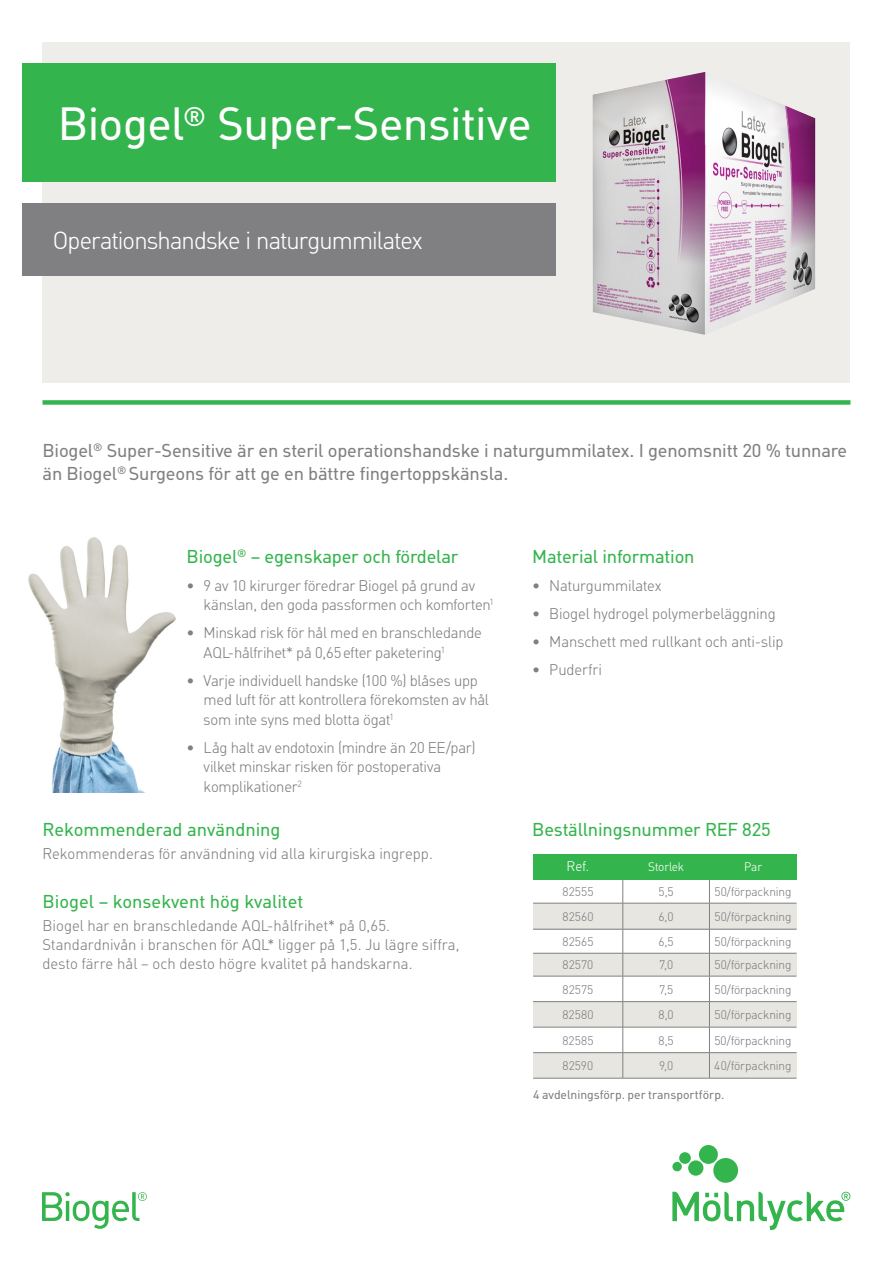
<style>
.page{position:relative;width:893px;height:1263px;background:#fff}
.page>*{position:absolute;margin:0;border:0;box-sizing:border-box;transform-origin:0 0}
.t1{font:45px "MHC Din";letter-spacing:-.015em;color:#fff}
.t2{font:300 24px "MHC Din";letter-spacing:-.035em;color:#fff}
.t3{font:18px/22.5px "MHC Din";letter-spacing:-.01em;color:#808083}
.t4{font:18px "MHC Din";letter-spacing:-.01em;color:#34b44d}
.t5{font:300 15px/19.5px "MHC Din";letter-spacing:-.005em;color:#808083}
.t6{font:300 13.5px "MHC Din";color:#fff}
.t7{font:300 12px "MHC Din";letter-spacing:.005em;color:#808083}
.t8{font:12px "MHC Din";letter-spacing:-.005em;color:#808083}
.t9{font:300 12px "MHC Din";color:#fff}
</style>
<div class="page">
<div style="left:43px;top:400px;width:807px;height:5px;background:#34b44d"></div>
<div style="left:533px;top:854px;width:90px;height:26px;background:#34b44d"></div>
<div style="left:623px;top:854px;width:86px;height:26px;background:#34b44d"></div>
<div style="left:709px;top:854px;width:87px;height:26px;background:#34b44d"></div>
<div style="left:533px;top:903px;width:90px;height:26px;background:#e8e6e1"></div>
<div style="left:623px;top:903px;width:86px;height:26px;background:#e8e6e1"></div>
<div style="left:709px;top:903px;width:87px;height:26px;background:#e8e6e1"></div>
<div style="left:533px;top:953px;width:90px;height:23px;background:#e8e6e1"></div>
<div style="left:623px;top:953px;width:86px;height:23px;background:#e8e6e1"></div>
<div style="left:709px;top:953px;width:87px;height:23px;background:#e8e6e1"></div>
<div style="left:533px;top:1002px;width:90px;height:25px;background:#e8e6e1"></div>
<div style="left:623px;top:1002px;width:86px;height:25px;background:#e8e6e1"></div>
<div style="left:709px;top:1002px;width:87px;height:25px;background:#e8e6e1"></div>
<div style="left:533px;top:1053px;width:90px;height:25px;background:#e8e6e1"></div>
<div style="left:623px;top:1053px;width:86px;height:25px;background:#e8e6e1"></div>
<div style="left:709px;top:1053px;width:87px;height:25px;background:#e8e6e1"></div>
<hr style="left:533px;top:903px;width:90px;height:1px;background:#808083">
<hr style="left:623px;top:903px;width:86px;height:1px;background:#808083">
<hr style="left:709px;top:903px;width:87px;height:1px;background:#808083">
<hr style="left:533px;top:929px;width:90px;height:1px;background:#808083">
<hr style="left:623px;top:929px;width:86px;height:1px;background:#808083">
<hr style="left:709px;top:929px;width:87px;height:1px;background:#808083">
<hr style="left:533px;top:953px;width:90px;height:1px;background:#808083">
<hr style="left:623px;top:953px;width:86px;height:1px;background:#808083">
<hr style="left:709px;top:953px;width:87px;height:1px;background:#808083">
<hr style="left:533px;top:976px;width:90px;height:1px;background:#808083">
<hr style="left:623px;top:976px;width:86px;height:1px;background:#808083">
<hr style="left:709px;top:976px;width:87px;height:1px;background:#808083">
<hr style="left:533px;top:1001px;width:90px;height:1px;background:#808083">
<hr style="left:623px;top:1001px;width:86px;height:1px;background:#808083">
<hr style="left:709px;top:1001px;width:87px;height:1px;background:#808083">
<hr style="left:533px;top:1027px;width:90px;height:1px;background:#808083">
<svg style="left:623px;top:880px;width:1px;height:198px"></svg>
<hr style="left:623px;top:1027px;width:86px;height:1px;background:#808083">
<svg style="left:709px;top:880px;width:1px;height:198px"></svg>
<hr style="left:709px;top:1027px;width:87px;height:1px;background:#808083">
<hr style="left:533px;top:1052px;width:90px;height:1px;background:#808083">
<hr style="left:533px;top:1078px;width:90px;height:1px;background:#808083">
<hr style="left:623px;top:1052px;width:86px;height:1px;background:#808083">
<hr style="left:623px;top:1078px;width:86px;height:1px;background:#808083">
<hr style="left:709px;top:1052px;width:87px;height:1px;background:#808083">
<hr style="left:709px;top:1078px;width:87px;height:1px;background:#808083">
<div style="left:43px;top:43px;width:807px;height:340px;background:#eeedea"></div>
<div style="left:22px;top:64px;width:534px;height:118px;background:#34b44d"></div>
<div style="left:22px;top:203px;width:534px;height:73px;background:#808083"></div>
<img style="left:592px;top:72px;width:223px;height:263px">
<img style="left:28px;top:537px;width:148px;height:255px">
<svg style="left:42px;top:1192px;width:105px;height:37px"></svg>
<svg style="left:672px;top:1192px;width:178px;height:38px"></svg>
<svg style="left:672px;top:1145px;width:66px;height:38px"></svg>
<p class="t1" style="left:58px;top:98px;width:475px">Biogel<sup>®</sup> Super-Sensitive</p>
<p class="t2" style="left:53px;top:227px;width:372px">Operationshandske i naturgummilatex</p>
<p class="t3" style="left:43px;top:439px;width:806px">Biogel<sup>®</sup> Super-Sensitive är en steril operationshandske i naturgummilatex. I genomsnitt 20 % tunnare än Biogel<sup>®</sup> Surgeons för att ge en bättre fngertoppskänsla.</p>
<p class="t4" style="left:187px;top:545px;width:273px">Biogel<sup>®</sup> – egenskaper och fördelar</p>
<p class="t5" style="left:204px;top:576px;width:292px;text-indent:-17px">• 9 av 10 kirurger föredrar Biogel på grund av känslan, den goda passformen och komforten<sup>1</sup></p>
<p class="t5" style="left:204px;top:623px;width:280px;text-indent:-17px">• Minskad risk för hål med en branschledande<br>AQL-hålfrihet* på 0,65efter paketering<sup>1</sup></p>
<p class="t5" style="left:204px;top:671px;width:287px;text-indent:-17px">• Varje individuell handske (100 %) blåses upp med luft för att kontrollera förekomsten av hål som inte syns med blotta ögat<sup>1</sup></p>
<p class="t5" style="left:204px;top:738px;width:274px;text-indent:-17px">• Låg halt av endotoxin (mindre än 20 EE/par) vilket minskar risken för postoperativa komplikationer<sup>2</sup></p>
<p class="t4" style="left:43px;top:818px;width:240px">Rekommenderad användning</p>
<p class="t5" style="left:43px;top:844px;width:392px">Rekommenderas för användning vid alla kirurgiska ingrepp.</p>
<p class="t4" style="left:43px;top:891px;width:262px">Biogel – konsekvent hög kvalitet</p>
<p class="t5" style="left:43px;top:917px;width:419px;line-height:18.8px">Biogel har en branschledande AQL-hålfrihet* på 0,65.<br>Standardnivån i branschen för AQL* ligger på 1,5. Ju lägre siffra, desto färre hål – och desto högre kvalitet på handskarna.</p>
<p class="t4" style="left:532px;top:545px;width:164px">Material information</p>
<p class="t5" style="left:532px;top:576px;width:131px">• Naturgummilatex</p>
<p class="t5" style="left:532px;top:604px;width:245px">• Biogel hydrogel polymerbeläggning</p>
<p class="t5" style="left:532px;top:632px;width:253px">• Manschett med rullkant och anti-slip</p>
<p class="t5" style="left:532px;top:660px;width:71px">• Puderfri</p>
<p class="t4" style="left:532px;top:818px;width:240px">Beställningsnummer REF 825</p>
<p class="t6" style="left:567px;top:859px;width:24px">Ref.</p>
<p class="t9" style="left:648px;top:859px;width:38px">Storlek</p>
<p class="t9" style="left:744px;top:859px;width:19px">Par</p>
<p class="t7" style="left:562px;top:885px;width:32px">82555</p>
<p class="t7" style="left:659px;top:885px;width:17px">5,5</p>
<p class="t7" style="left:714px;top:885px;width:79px">50/förpackning</p>
<p class="t7" style="left:562px;top:910px;width:33px">82560</p>
<p class="t7" style="left:659px;top:910px;width:17px">6,0</p>
<p class="t7" style="left:714px;top:910px;width:79px">50/förpackning</p>
<p class="t7" style="left:562px;top:935px;width:32px">82565</p>
<p class="t7" style="left:659px;top:935px;width:17px">6,5</p>
<p class="t7" style="left:714px;top:935px;width:79px">50/förpackning</p>
<p class="t7" style="left:563px;top:958px;width:32px">82570</p>
<p class="t7" style="left:659px;top:958px;width:16px">7,0</p>
<p class="t7" style="left:714px;top:958px;width:79px">50/förpackning</p>
<p class="t7" style="left:563px;top:982px;width:32px">82575</p>
<p class="t7" style="left:659px;top:982px;width:16px">7,5</p>
<p class="t7" style="left:714px;top:982px;width:79px">50/förpackning</p>
<p class="t7" style="left:562px;top:1008px;width:33px">82580</p>
<p class="t7" style="left:659px;top:1008px;width:17px">8,0</p>
<p class="t7" style="left:714px;top:1008px;width:79px">50/förpackning</p>
<p class="t7" style="left:562px;top:1033px;width:33px">82585</p>
<p class="t7" style="left:659px;top:1033px;width:17px">8,5</p>
<p class="t7" style="left:714px;top:1033px;width:79px">50/förpackning</p>
<p class="t7" style="left:563px;top:1059px;width:32px">82590</p>
<p class="t7" style="left:659px;top:1059px;width:16px">9,0</p>
<p class="t7" style="left:714px;top:1059px;width:79px">40/förpackning</p>
<p class="t8" style="left:533px;top:1087px;width:193px">4 avdelningsförp. per transportförp.</p>
</div>
